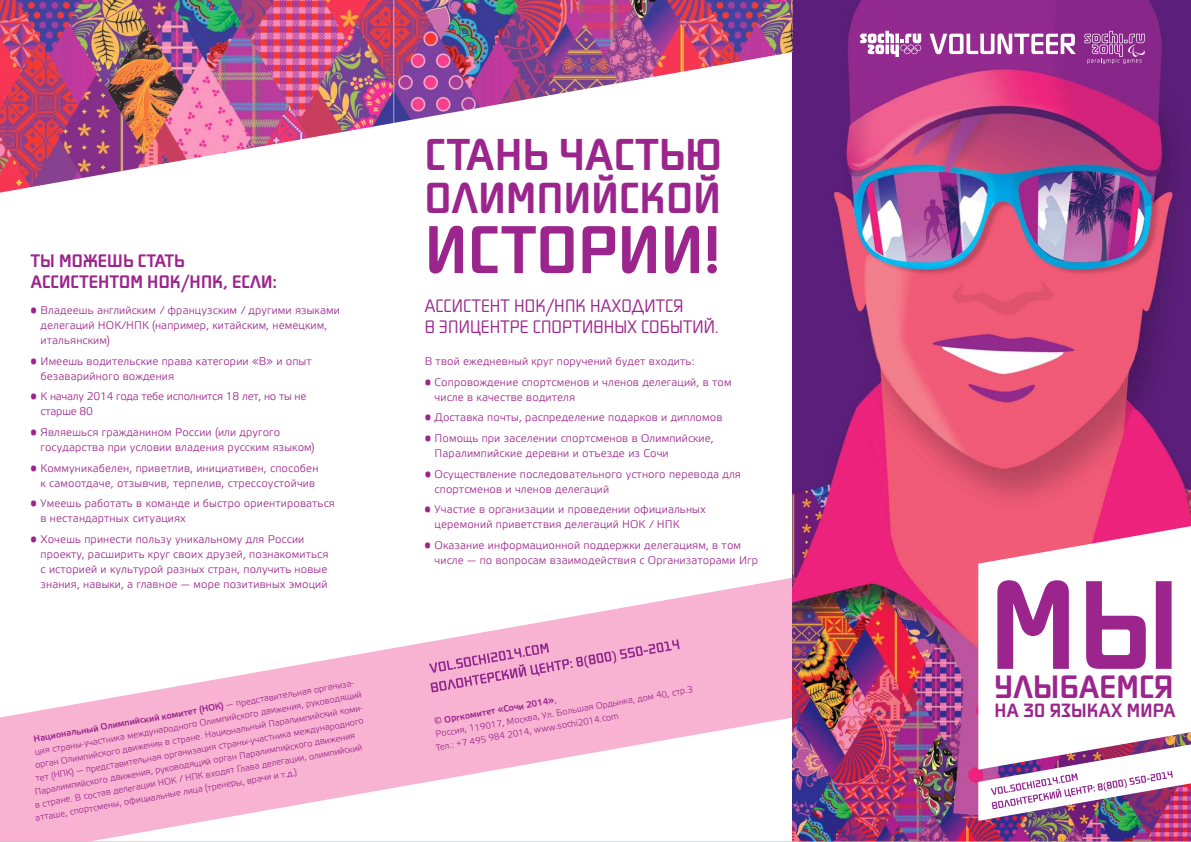
<style>
.page{position:relative;width:1191px;height:842px;background:#fff}
.page>*{position:absolute;margin:0;border:0;box-sizing:border-box;transform-origin:0 0}
.t1{font:500 125.3px "Sochi 2014";color:#9b258c}
.t2{font:500 67px "Sochi 2014";letter-spacing:.01em;color:#9b258c}
.t3{font:500 44.4px "Sochi 2014";letter-spacing:.01em;color:#9b258c}
.t4{font:500 43.2px "Sochi 2014";letter-spacing:.01em;color:#9b258c}
.t5{font:500 32.2px "Sochi 2014";letter-spacing:.01em;color:#9b258c}
.t6{font:500 19.1px "Sochi 2014";letter-spacing:.01em;color:#9b258c}
.t7{font:300 18px/21px "Sochi 2014";letter-spacing:.01em;color:#9b258c}
.t8{font:500 18px/21px "Sochi 2014";letter-spacing:.01em;color:#9b258c}
.t9{font:300 11px/15px "Etelka";letter-spacing:.01em;color:#9b258c}
.t10{font:300 11px/15px "Etelka";letter-spacing:-.02em;color:#9b258c}
.t11{font:300 9px/13px "Etelka";color:#9b258c}
.t12{font:500 9px "Etelka";color:#9b258c}
.s1{font-weight:300}
.s2{font-weight:500}
</style>
<div class="page">
<img style="left:0;top:0;width:1191px;height:842px">
<svg style="left:429px;top:639px;width:250px;height:53px;background:#eaa2c9"></svg>
<h3 class="t8" style="left:31px;top:249px;width:155px">Ты можешь стать ассистентом НОК</h3>
<h3 class="t8" style="left:181px;top:270px;width:97px">/НПК, если:</h3>
<p class="t9" style="left:41px;top:303px;width:301px;text-indent:-10px">• Владеешь английским / французским / другими языками делегаций НОК/НПК (например, китайским, немецким, итальянским)</p>
<p class="t9" style="left:41px;top:354px;width:273px;text-indent:-10px">• Имеешь водительские права категории «В» и опыт безаварийного вождения</p>
<p class="t10" style="left:41px;top:389px;width:267px;text-indent:-10px">• К началу 2014 года тебе исполнится 18 лет, но ты не старше 80</p>
<p class="t9" style="left:41px;top:425px;width:276px;text-indent:-10px">• Являешься гражданином России (или другого государства при условии владения русским языком)</p>
<p class="t9" style="left:31px;top:461px;width:289px;text-align:right">• Коммуникабелен, приветлив, инициативен, способен к самоотдаче, отзывчив, терпелив, стрессоустойчив</p>
<p class="t9" style="left:41px;top:496px;width:296px;text-indent:-10px">• Умеешь работать в команде и быстро ориентироваться в нестандартных ситуациях</p>
<p class="t9" style="left:41px;top:532px;width:289px;text-indent:-10px">• Хочешь принести пользу уникальному для России проекту, расширить круг своих друзей, познакомиться с историей и культурой разных стран, получить новые знания, навыки, а главное — море позитивных эмоций</p>
<p class="t12" style="left:33px;top:734px;width:326px;rotate:-10deg">Национальный Олимпийский комитет (НОК) <span class="s1">— представительная организа-</span></p>
<p class="t11" style="left:34px;top:746px;width:333px;rotate:-10deg">ция страны-участника международного Олимпийского движения, руководящий</p>
<p class="t11" style="left:34px;top:759px;width:334px;rotate:-10deg">орган Олимпийского движения в стране. Национальный Паралимпийский коми-</p>
<p class="t11" style="left:34px;top:772px;width:334px;rotate:-10deg">тет (НПК) — представительная организация страны-участника международного</p>
<p class="t11" style="left:34px;top:786px;width:326px;rotate:-10deg">Паралимпийского движения, руководящий орган Паралимпийского движения</p>
<p class="t11" style="left:34px;top:799px;width:334px;rotate:-10deg">в стране. В состав делегации НОК / НПК входят Глава делегации, олимпийский</p>
<p class="t11" style="left:34px;top:812px;width:267px;rotate:-10deg">атташе, спортсмены, официальные лица (тренеры, врачи и т.д.)</p>
<h3 class="t3" style="left:425px;top:124px;width:299px">Стань частью</h3>
<h3 class="t4" style="left:425px;top:169px;width:297px">олимпийской</h3>
<h2 class="t2" style="left:425px;top:205px;width:297px">истории!</h2>
<h3 class="t7" style="left:425px;top:295px;width:295px">Ассистент НОК/НПК находится<br>в эпицентре спортивных событий.</h3>
<p class="t9" style="left:425px;top:354px;width:271px">В твой ежедневный круг поручений будет входить:</p>
<p class="t9" style="left:434px;top:375px;width:298px;text-indent:-10px">• Сопровождение спортсменов и членов делегаций, в том числе в качестве водителя</p>
<p class="t9" style="left:425px;top:410px;width:299px">• Доставка почты, распределение подарков и дипломов</p>
<p class="t9" style="left:434px;top:431px;width:281px;text-indent:-10px">• Помощь при заселении спортсменов в Олимпийские,<br>Паралимпийские деревни и отъезде из Сочи</p>
<p class="t9" style="left:434px;top:467px;width:308px;text-indent:-10px">• Осуществление последовательного устного перевода для спортсменов и членов делегаций</p>
<p class="t9" style="left:434px;top:502px;width:273px;text-indent:-10px">• Участие в организации и проведении официальных церемоний приветствия делегаций НОК / НПК</p>
<p class="t9" style="left:434px;top:538px;width:325px;text-indent:-10px">• Оказание информационной поддержки делегациям, в том числе — по вопросам взаимодействия с Организаторами Игр</p>
<p class="t11" style="left:430px;top:716px;width:265px;text-indent:3px;rotate:-10deg">© <span class="s2">Оргкомитет «Сочи 2014»</span>,<br>Россия, 119017, Москва, Ул. Большая Ордынка, дом 40, стр.3<br>Тел.: +7 495 984 2014, www.sochi2014.com</p>
<h1 class="t1" style="left:989px;top:541px;width:192px">Мы</h1>
<h3 class="t5" style="left:994px;top:665px;width:181px">улыбаемся</h3>
<h3 class="t6" style="left:994px;top:698px;width:182px">на 30 языках мира</h3>
</div>
